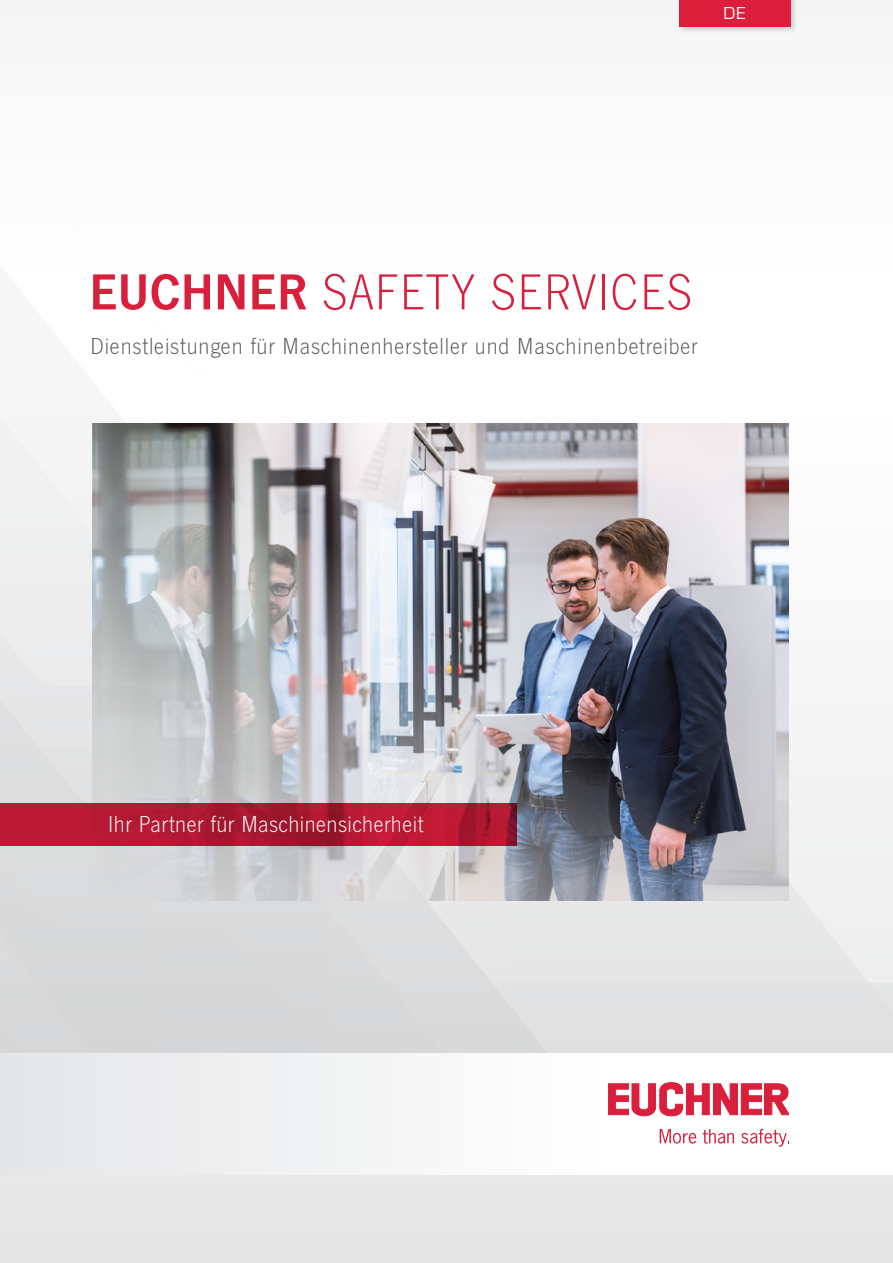
<style>
.page{position:relative;width:893px;height:1263px;background:#fff}
.page>*{position:absolute;margin:0;border:0;box-sizing:border-box;transform-origin:0 0}
.t1{font:300 52.5px "News Got";letter-spacing:.03em;color:#da1f3d}
.t2{font:300 24px "News Got";letter-spacing:.035em;color:#57585a}
.t3{font:300 24px "News Got";letter-spacing:.02em;color:#fff}
.t4{font:18px "Eurostile";color:#fff}
.s1{font-family:"News Got Dem";font-weight:400}
</style>
<div class="page">
<div style="left:0;top:412px;width:893px;height:851px;background:#e7e7e7"></div>
<div style="left:0;top:0;width:893px;height:270px;background:#fafafa"></div>
<img style="left:0;top:412px;width:893px;height:641px">
<img style="left:93px;top:423px;width:695px;height:478px">
<div style="left:677px;top:0;width:121px;height:34px;background:#231f20;opacity:.2"></div>
<div style="left:679px;top:0;width:111px;height:26px;background:#da1f3d"></div>
<div style="left:0;top:1053px;width:893px;height:122px;background:linear-gradient(to right,#e7e8ea,#fff)"></div>
<svg style="left:608px;top:1082px;width:180px;height:34px;background:#e77184"></svg>
<svg style="left:660px;top:1129px;width:36px;height:14px"></svg>
<svg style="left:703px;top:1129px;width:31px;height:14px"></svg>
<svg style="left:741px;top:1129px;width:48px;height:18px"></svg>
<svg style="left:0;top:803px;width:516px;height:42px;background:#b11831"></svg>
<p class="t4" style="left:723px;top:1px;width:24px">DE</p>
<h1 class="t1" style="left:89px;top:263px;width:604px"><span class="s1">EUCHNER</span> SAFETY SERVICES</h1>
<p class="t2" style="left:91px;top:333px;width:609px">Dienstleistungen für Maschinenhersteller und Maschinenbetreiber</p>
<p class="t3" style="left:108px;top:810px;width:317px">Ihr Partner für Maschinensicherheit</p>
</div>
